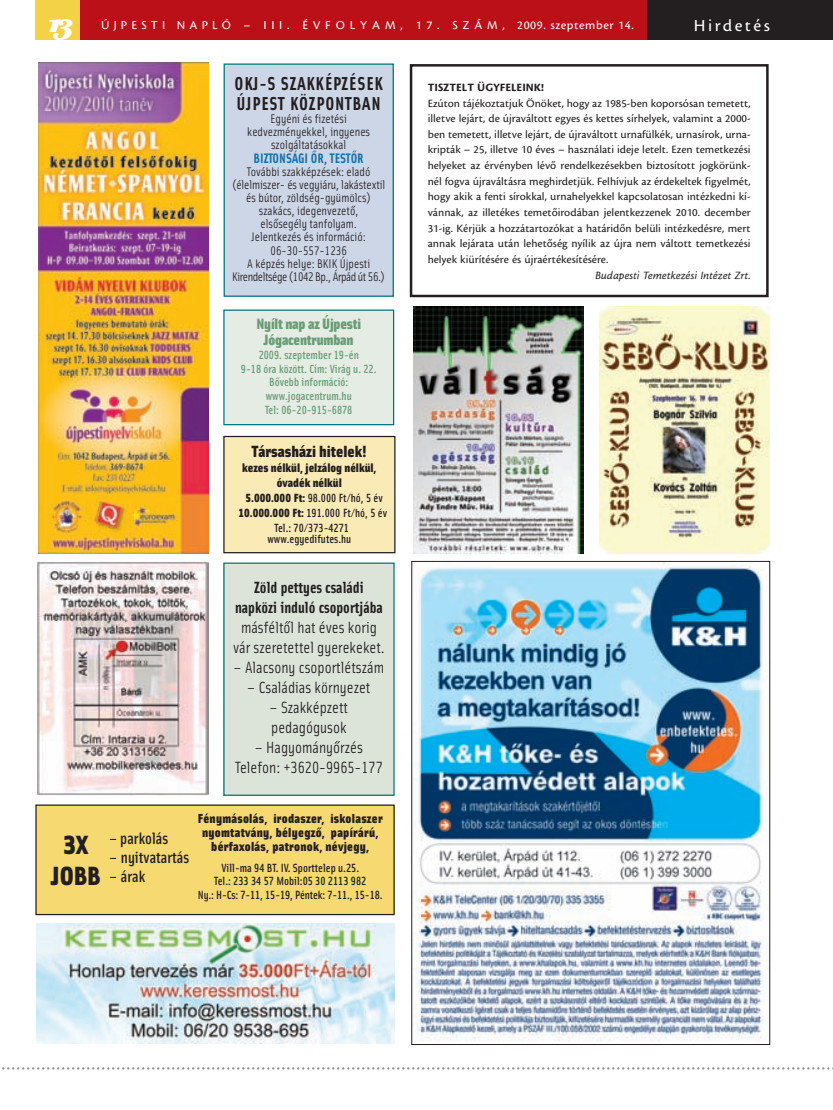
<style>
.page{position:relative;width:833px;height:1110px;background:#fff}
.page>*{position:absolute;margin:0;border:0;box-sizing:border-box;transform-origin:0 0}
.t1{font:30px "Eclat ICG";color:#fff}
.t2{font:700 26.38px/30.5px "Solex Med M";color:#231f20;text-align:center}
.t3{font:700 18.75px/20px "Solex M";letter-spacing:.045em;color:#231f20}
.t4{font:17.5px "Cronos M";letter-spacing:.145em;color:#fff}
.t5{font:16.5px "Solex Med M";color:#231f20}
.t6{font:16.25px/20px "Solex M";color:#231f20;text-align:center}
.t7{font:700 16.25px/20px "Solex M";color:#231f20;text-align:center}
.t8{font:700 16.25px "Solex Med M";color:#231f20}
.t9{font:700 15px/16.2px "Solex Med M";letter-spacing:-.015em;color:#6a9c76;text-align:center}
.t10{font:700 13.75px "Solex M";color:#1770a9}
.t11{font:700 13.12px/13.8px "Solex Med M";letter-spacing:.02em;color:#231f20;text-align:center}
.t12{font:12.5px/13.1px "Solex M";color:#231f20;text-align:center}
.t13{font:12.5px "Cronos M";letter-spacing:.335em;color:#fff}
.t14{font:700 12.5px/15px "Solex Med M";color:#231f20;text-align:center}
.t15{font:11.88px/15px "Solex Med M";color:#231f20;text-align:center}
.t16{font:11.88px/13.8px "Solex Med M";color:#6a9c76;text-align:center}
.t17{font:11.62px/15.6px "Cronos M";color:#231f20;text-align:justify}
.t18{font:italic 11.62px "Cronos M";color:#231f20}
.t19{font:700 11.62px "Cronos M";color:#231f20}
.s1{font-weight:700}
</style>
<div class="page">
<div style="left:35px;top:1px;width:615px;height:39px;background:#bb1018"></div>
<div style="left:647px;top:1px;width:186px;height:39px;background:#231f20"></div>
<div style="left:35px;top:1px;width:45px;height:39px;background:#f4d247"></div>
<svg style="left:2px;top:1067px;width:831px;height:2px"></svg>
<img style="left:414px;top:563px;width:350px;height:478px">
<div style="left:224px;top:436px;width:171px;height:116px;background:#faebb6"></div>
<div style="left:223px;top:436px;width:172px;height:117px;border:1px solid #231f20"></div>
<div style="left:224px;top:310px;width:169px;height:114px;background:#e4ece4"></div>
<div style="left:223px;top:309px;width:171px;height:116px;border:1px solid #00747a"></div>
<img style="left:38px;top:62px;width:171px;height:491px">
<img style="left:37px;top:561px;width:171px;height:234px">
<div style="left:224px;top:64px;width:169px;height:232px;background:#cdd6e7"></div>
<div style="left:223px;top:63px;width:171px;height:234px;border:1px solid #00747a"></div>
<div style="left:224px;top:563px;width:170px;height:232px;background:#dce4da"></div>
<div style="left:36px;top:804px;width:358px;height:110px;background:#f6d970"></div>
<div style="left:35px;top:804px;width:360px;height:110px;border:1px solid #231f20"></div>
<img style="left:37px;top:923px;width:357px;height:120px">
<div style="left:410px;top:64px;width:358px;height:233px;border:2px solid #231f20"></div>
<img style="left:413px;top:306px;width:170px;height:247px">
<img style="left:599px;top:306px;width:170px;height:247px">
<h1 class="t1" style="left:44px;top:11px;width:31px">13</h1>
<p class="t13" style="left:101px;top:20px;width:534px">ÚJPESTI NAPLÓ – III. ÉVFOLYAM, 17. SZÁM, 2009. szeptember 14.</p>
<h3 class="t4" style="left:694px;top:18px;width:78px">Hirdetés</h3>
<h3 class="t3" style="left:235px;top:75px;width:150px">OKJ-S SZAKKÉPZÉSEK<br>ÚJPEST KÖZPONTBAN</h3>
<p class="t12" style="left:247px;top:113px;width:124px">Egyéni és fizetési kedvezményekkel, ingyenes szolgáltatásokkal</p>
<p class="t10" style="left:254px;top:153px;width:112px">BIZTONSÁGI ŐR, TESTŐR</p>
<p class="t12" style="left:232px;top:166px;width:155px">További szakképzések: eladó (élelmiszer- és vegyiáru, lakástextil és bútor, zöldség-gyümölcs) szakács, idegenvezető,<br>elsősegély tanfolyam.<br>Jelentkezés és információ:<br>06-30-557-1236<br>A képzés helye: BKIK Újpesti<br>Kirendeltsége (1042 Bp., Árpád út 56.)</p>
<p class="t9" style="left:256px;top:316px;width:106px">Nyílt nap az Újpesti<br>Jógacentrumban</p>
<p class="t16" style="left:241px;top:349px;width:137px">2009. szeptember 19-én<br>9-18 óra között. Cím: Virág u. 22.<br>Bővebb információ: www.jogacentrum.hu<br>Tel: 06-20-915-6878</p>
<h3 class="t8" style="left:252px;top:445px;width:117px">Társasházi hitelek!</h3>
<p class="t14" style="left:242px;top:461px;width:136px">kezes nélkül, jelzálog nélkül, óvadék nélkül</p>
<p class="t15" style="left:238px;top:491px;width:150px"><span class="s1">5.000.000 Ft:</span> 98.000 Ft/hó, 5 év<br><span class="s1">10.000.000 Ft:</span> 191.000 Ft/hó, 5 év<br>Tel.: 70/373-4271</p>
<p class="t15" style="left:267px;top:532px;width:85px">www.egyedifutes.hu</p>
<h3 class="t7" style="left:235px;top:579px;width:149px">Zöld pettyes családi napközi induló csoportjába</h3>
<h3 class="t6" style="left:233px;top:618px;width:153px">másféltől hat éves korig vár szeretettel gyerekeket.</h3>
<h3 class="t6" style="left:234px;top:658px;width:152px">– Alacsony csoportlétszám</h3>
<h3 class="t6" style="left:247px;top:678px;width:124px">– Családias környezet</h3>
<h3 class="t6" style="left:270px;top:698px;width:80px;text-align:left">– Szakképzett pedagógusok</h3>
<h3 class="t6" style="left:235px;top:738px;width:149px">– Hagyományőrzés<br>Telefon: +3620-9965-177</h3>
<p class="t19" style="left:428px;top:82px;width:118px">TISZTELT ÜGYFELEINK!</p>
<p class="t17" style="left:428px;top:95px;width:324px">Ezúton tájékoztatjuk Önöket, hogy az 1985-ben koporsósan temetett, illetve lejárt, de újraváltott egyes és kettes sírhelyek, valamint a 2000- ben temetett, illetve lejárt, de újraváltott urnafülkék, urnasírok, urna&shy;kripták – 25, illetve 10 éves – használati ideje letelt. Ezen temetkezési helyeket az érvényben lévõ rendelkezésekben biztosított jogkörünk&shy;nél fogva újraváltásra meghirdetjük. Felhívjuk az érdekeltek figyelmét, hogy akik a fenti sírokkal, urnahelyekkel kapcsolatosan intézkedni kí&shy;vánnak, az illetékes temetõirodában jelentkezzenek 2010. december 31-ig. Kérjük a hozzátartozókat a határidõn belüli intézkedésre, mert annak lejárata után lehetõség nyílik az újra nem váltott temetkezési helyek kiürítésére és újraértékesítésére.</p>
<p class="t18" style="left:595px;top:270px;width:157px">Budapesti Temetkezési Intézet Zrt.</p>
<h2 class="t2" style="left:51px;top:831px;width:51px">3X<br>JOBB</h2>
<h3 class="t5" style="left:110px;top:832px;width:60px">– parkolás</h3>
<h3 class="t5" style="left:110px;top:851px;width:81px">– nyitvatartás</h3>
<h3 class="t5" style="left:110px;top:870px;width:37px">– árak</h3>
<p class="t11" style="left:198px;top:812px;width:186px">Fénymásolás, irodaszer, iskolaszer nyomtatvány, bélyegző, papírárú, bérfaxolás, patronok, névjegy,</p>
<p class="t15" style="left:198px;top:861px;width:186px;line-height:13.8px">Vill-ma 94 BT. IV. Sporttelep u.25.<br>Tel.: 233 34 57 Mobil:05 30 2113 982<br>Ny.: H-Cs: 7-11, 15-19, Péntek: 7-11., 15-18.</p>
</div>
